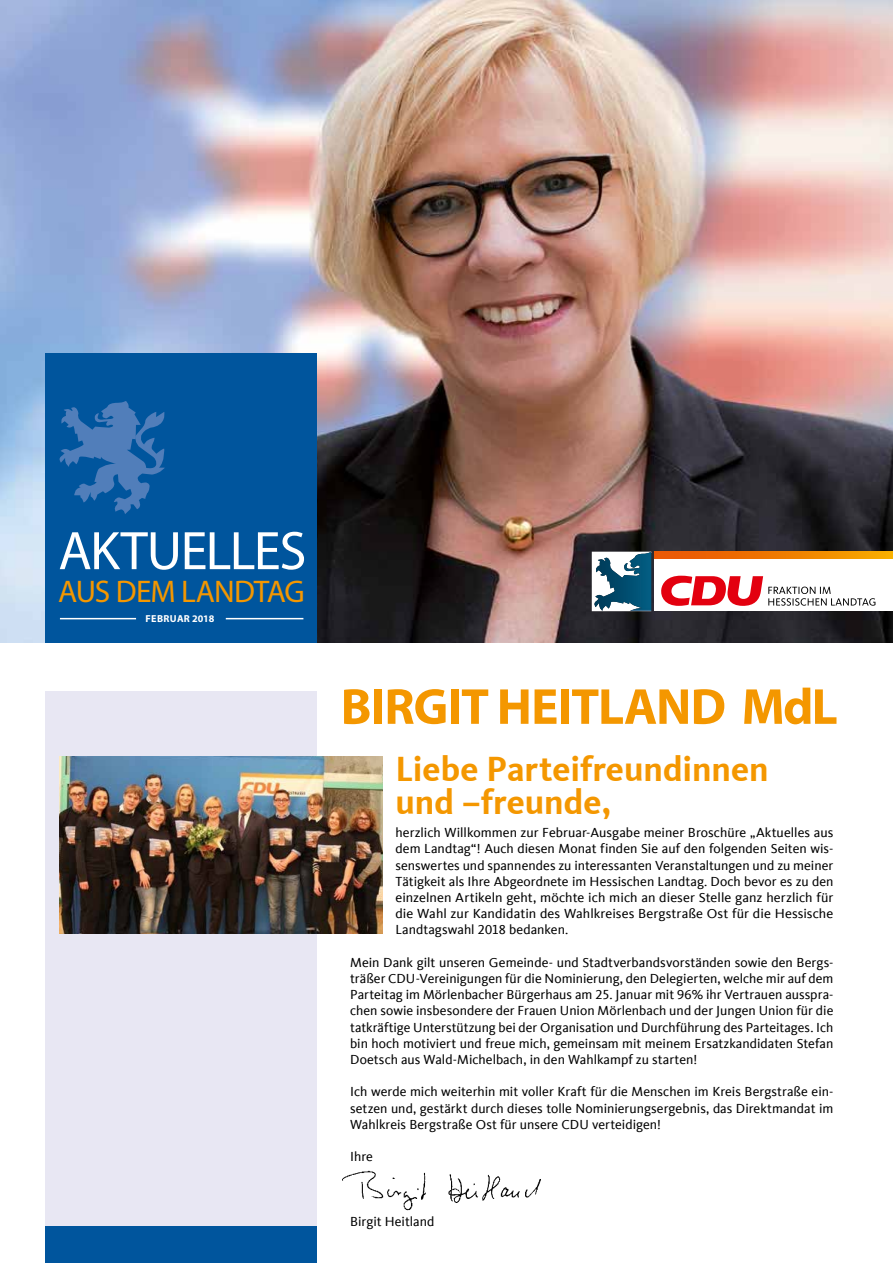
<style>
.page{position:relative;width:893px;height:1263px;background:#fff}
.page>*{position:absolute;margin:0;border:0;box-sizing:border-box;transform-origin:0 0}
.t1{font:54.75px "Myriad Pro";letter-spacing:-.03em;color:#fff}
.t2{font:700 51px "Myriad Pro";letter-spacing:-.02em;color:#f49700}
.t3{font:700 36px/33px "CDU Kievit Tab";color:#f49700}
.t4{font:31.35px "Myriad Pro";letter-spacing:-.03em;color:#f49700}
.t5{font:13.5px/16.2px "CDU Kievit Tab";color:#000;text-align:justify}
.t6{font:700 10.2px "Myriad Pro";letter-spacing:.03em;color:#fff}
</style>
<div class="page">
<img style="left:0;top:0;width:893px;height:643px">
<div style="left:46px;top:354px;width:271px;height:289px;background:#00559d"></div>
<div style="left:46px;top:1226px;width:271px;height:37px;background:#00559d"></div>
<svg style="left:59px;top:401px;width:106px;height:113px"></svg>
<div style="left:46px;top:691px;width:271px;height:535px;background:#e8e7f3"></div>
<div style="left:655px;top:558px;width:238px;height:53px;background:#fff"></div>
<svg style="left:655px;top:552px;width:238px;height:6px"></svg>
<svg style="left:661px;top:576px;width:214px;height:30px"></svg>
<img style="left:593px;top:552px;width:58px;height:59px">
<img style="left:342px;top:1170px;width:199px;height:41px">
<hr style="left:60px;top:618px;width:76px;height:1px;background:#fff">
<hr style="left:226px;top:618px;width:77px;height:1px;background:#fff">
<img style="left:60px;top:756px;width:323px;height:178px">
<h1 class="t1" style="left:58px;top:517px;width:250px">AKTUELLES</h1>
<h3 class="t4" style="left:58px;top:572px;width:248px">AUS DEM LANDTAG</h3>
<p class="t6" style="left:146px;top:612px;width:70px">FEBRUAR 2018</p>
<h2 class="t2" style="left:341px;top:673px;width:498px">BIRGIT HEITLAND MdL</h2>
<h3 class="t3" style="left:395px;top:753px;width:375px">Liebe Parteifreundinnen und –freunde,</h3>
<p class="t5" style="left:395px;top:825px;width:439px">herzlich Willkommen zur Februar-Ausgabe meiner Broschüre „Aktuelles aus dem Landtag“! Auch diesen Monat finden Sie auf den folgenden Seiten wis&shy;senswertes und spannendes zu interessanten Veranstaltungen und zu meiner Tätigkeit als Ihre Abgeordnete im Hessischen Landtag. Doch bevor es zu den einzelnen Artikeln geht, möchte ich mich an dieser Stelle ganz herzlich für die Wahl zur Kandidatin des Wahlkreises Bergstraße Ost für die Hessische Landtagswahl 2018 bedanken.</p>
<p class="t5" style="left:350px;top:954px;width:485px">Mein Dank gilt unseren Gemeinde- und Stadtverbandsvorständen sowie den Bergs&shy;träßer CDU-Vereinigungen für die Nominierung, den Delegierten, welche mir auf dem Parteitag im Mörlenbacher Bürgerhaus am 25. Januar mit 96% ihr Vertrauen ausspra&shy;chen sowie insbesondere der Frauen Union Mörlenbach und der Jungen Union für die tatkräftige Unterstützung bei der Organisation und Durchführung des Parteitages. Ich bin hoch motiviert und freue mich, gemeinsam mit meinem Ersatzkandidaten Stefan Doetsch aus Wald-Michelbach, in den Wahlkampf zu starten!</p>
<p class="t5" style="left:350px;top:1084px;width:485px">Ich werde mich weiterhin mit voller Kraft für die Menschen im Kreis Bergstraße ein&shy;setzen und, gestärkt durch dieses tolle Nominierungsergebnis, das Direktmandat im Wahlkreis Bergstraße Ost für unsere CDU verteidigen!</p>
<p class="t5" style="left:350px;top:1149px;width:24px">Ihre</p>
<p class="t5" style="left:350px;top:1213px;width:86px">Birgit Heitland</p>
</div>
